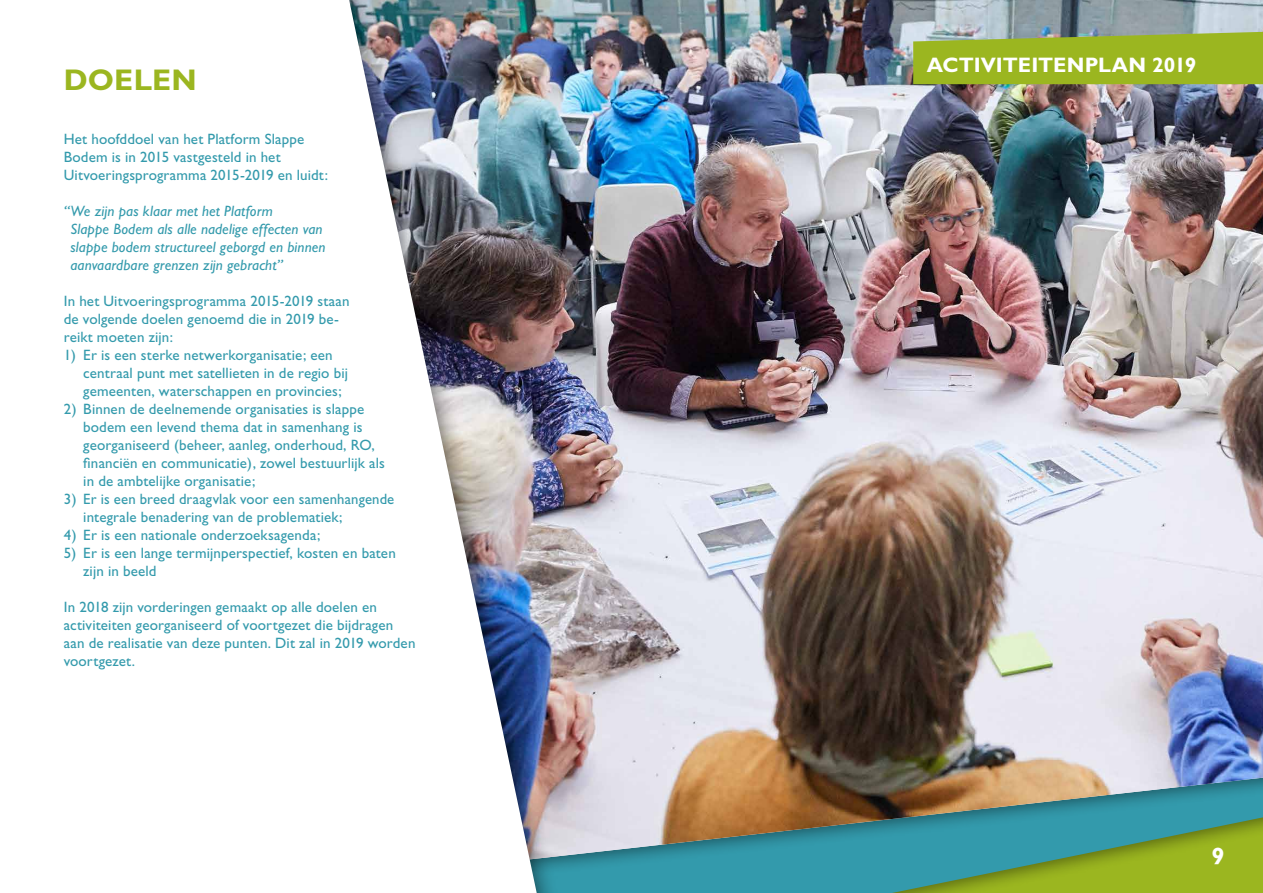
<style>
.page{position:relative;width:1263px;height:893px;background:#fff}
.page>*{position:absolute;margin:0;border:0;box-sizing:border-box;transform-origin:0 0}
.t1{font:700 30px "Gill Sans";letter-spacing:.005em;color:#9bb620}
.t2{font:700 23.7px "Gill Sans";color:#fff}
.t3{font:700 21px "Gill Sans";letter-spacing:-.005em;color:#fff}
.t4{font:15px/18px "Gill Sans";letter-spacing:.01em;color:#339aac}
.t5{font:italic 15px/18px "Gill Sans";letter-spacing:.01em;color:#339aac}
</style>
<div class="page">
<img style="left:565px;top:0;width:698px;height:877px">
<div style="left:0;top:0;width:565px;height:893px;background:#000;opacity:.54"></div>
<svg style="left:0;top:0;width:537px;height:893px"></svg>
<svg style="left:913px;top:32px;width:350px;height:52px;background:#9bb42d"></svg>
<h1 class="t1" style="left:64px;top:62px;width:135px">DOELEN</h1>
<p class="t4" style="left:64px;top:130px;width:266px">Het hoofddoel van het Platform Slappe<br>Bodem is in 2015 vastgesteld in het<br>Uitvoeringsprogramma 2015-2019 en luidt:</p>
<p class="t5" style="left:71px;top:202px;width:256px;text-indent:-7px">“We zijn pas klaar met het Platform<br>Slappe Bodem als alle nadelige effecten van slappe bodem structureel geborgd en binnen aanvaardbare grenzen zijn gebracht”</p>
<p class="t4" style="left:64px;top:292px;width:287px">In het Uitvoeringsprogramma 2015-2019 staan de volgende doelen genoemd die in 2019 be&shy;reikt moeten zijn:</p>
<p class="t4" style="left:83px;top:346px;width:266px;text-indent:-20px">1) Er is een sterke netwerkorganisatie; een centraal punt met satellieten in de regio bij gemeenten, waterschappen en provincies;</p>
<p class="t4" style="left:83px;top:400px;width:303px;text-indent:-20px">2) Binnen de deelnemende organisaties is slappe bodem een levend thema dat in samenhang is georganiseerd (beheer, aanleg, onderhoud, RO, financiën en communicatie), zowel bestuurlijk als in de ambtelijke organisatie;</p>
<p class="t4" style="left:83px;top:490px;width:313px;text-indent:-20px">3) Er is een breed draagvlak voor een samenhangende integrale benadering van de problematiek;</p>
<p class="t4" style="left:64px;top:526px;width:258px">4) Er is een nationale onderzoeksagenda;</p>
<p class="t4" style="left:83px;top:544px;width:314px;text-indent:-19px">5) Er is een lange termijnperspectief, kosten en baten zijn in beeld</p>
<p class="t4" style="left:64px;top:598px;width:353px">In 2018 zijn vorderingen gemaakt op alle doelen en activiteiten georganiseerd of voortgezet die bijdragen aan de realisatie van deze punten. Dit zal in 2019 worden voortgezet.</p>
<h3 class="t3" style="left:927px;top:52px;width:271px">ACTIVITEITENPLAN 2019</h3>
<h2 class="t2" style="left:1211px;top:842px;width:15px">9</h2>
</div>
